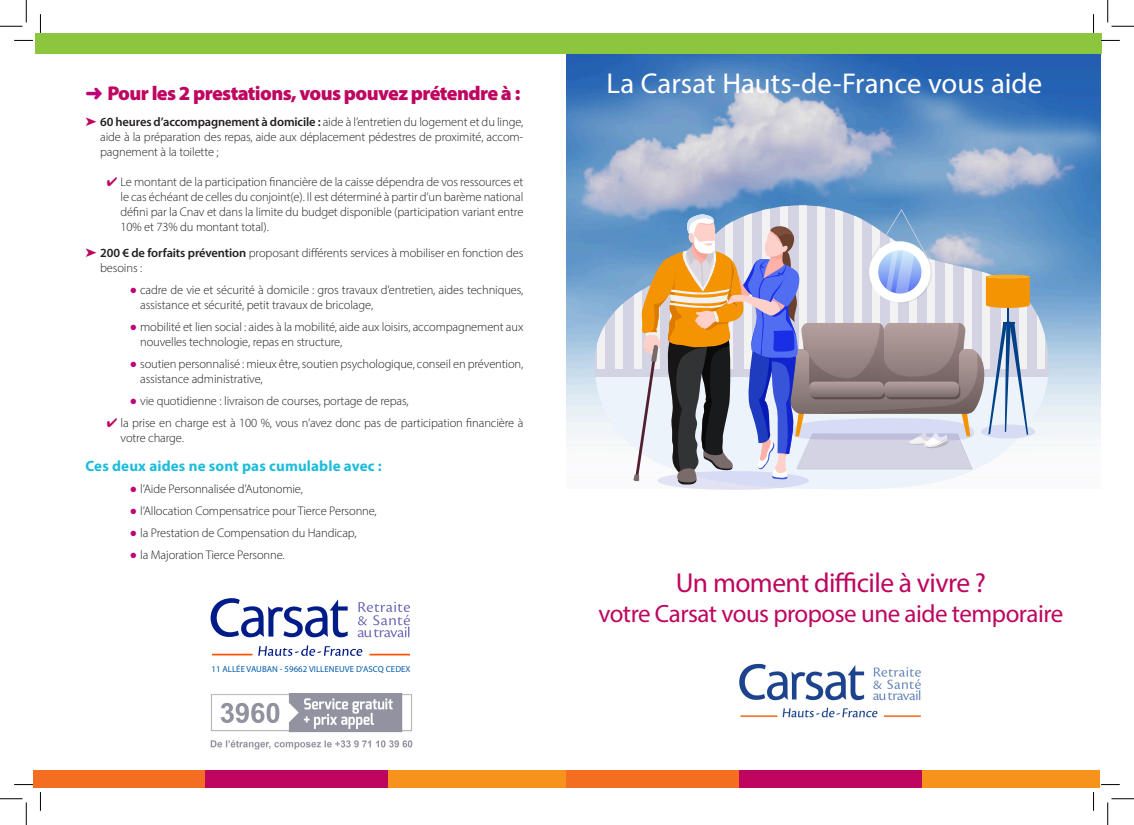
<style>
.page{position:relative;width:1134px;height:825px;background:#fff}
.page>*{position:absolute;margin:0;border:0;box-sizing:border-box;transform-origin:0 0}
.t1{font:28.75px "Myriad Pro";color:#fff}
.t2{font:27.5px "Myriad Pro";letter-spacing:-.02em;color:#be0660}
.t3{font:25px "Myriad Pro";letter-spacing:-.02em;color:#be0660}
.t4{font:900 20px "Myriad Pro";letter-spacing:-.03em;color:#be0660}
.t5{font:700 15px "Myriad Pro";letter-spacing:.01em;color:#1cbcdc}
.t6{font:300 12.5px/15px "Myriad Pro";letter-spacing:-.01em;color:#231f20}
.t7{font:8.75px "Myriad Pro";letter-spacing:.005em;color:#015aaa}
.s1{color:#be0277}
.s2{color:#be0660}
.s3{font-weight:600}
</style>
<div class="page">
<img style="left:566px;top:54px;width:533px;height:382px">
<div style="left:566px;top:770px;width:172px;height:18px;background:#f36e21"></div>
<div style="left:33px;top:770px;width:172px;height:18px;background:#f36e21"></div>
<div style="left:35px;top:33px;width:1066px;height:21px;background:#8bc63e"></div>
<div style="left:921px;top:770px;width:178px;height:18px;background:#f7931d"></div>
<div style="left:387px;top:770px;width:179px;height:18px;background:#f7931d"></div>
<div style="left:738px;top:770px;width:183px;height:18px;background:#be0660"></div>
<div style="left:205px;top:770px;width:182px;height:18px;background:#be0660"></div>
<svg style="left:591px;top:205px;width:466px;height:165px;background:#88acd2"></svg>
<svg style="left:597px;top:205px;width:7px;height:165px"></svg>
<svg style="left:615px;top:205px;width:8px;height:165px"></svg>
<div style="left:633px;top:205px;width:8px;height:183px;background:#a4b3ce"></div>
<svg style="left:652px;top:205px;width:7px;height:4px"></svg>
<svg style="left:670px;top:205px;width:8px;height:4px"></svg>
<svg style="left:688px;top:205px;width:8px;height:4px"></svg>
<svg style="left:707px;top:205px;width:7px;height:4px"></svg>
<div style="left:725px;top:205px;width:8px;height:183px;background:#4d8bc5"></div>
<div style="left:743px;top:205px;width:8px;height:183px;background:#4d8bc5"></div>
<div style="left:762px;top:205px;width:7px;height:183px;background:#4886c0"></div>
<svg style="left:780px;top:205px;width:8px;height:4px"></svg>
<div style="left:798px;top:205px;width:8px;height:183px;background:#f2f2f2"></div>
<svg style="left:817px;top:205px;width:7px;height:4px"></svg>
<div style="left:835px;top:205px;width:8px;height:183px;background:#4d8bc5"></div>
<div style="left:853px;top:205px;width:8px;height:183px;background:#4d8bc5"></div>
<div style="left:872px;top:205px;width:7px;height:183px;background:#4d8bc5"></div>
<div style="left:890px;top:205px;width:8px;height:183px;background:#4d89c0"></div>
<div style="left:908px;top:205px;width:8px;height:183px;background:#528bc5"></div>
<div style="left:927px;top:205px;width:7px;height:183px;background:#5d95c5"></div>
<div style="left:945px;top:205px;width:8px;height:183px;background:#6295c5"></div>
<div style="left:963px;top:205px;width:8px;height:183px;background:#6299ca"></div>
<div style="left:982px;top:205px;width:7px;height:183px;background:#679aca"></div>
<div style="left:1000px;top:205px;width:8px;height:183px;background:#6295c5"></div>
<div style="left:1018px;top:205px;width:8px;height:183px;background:#5d95c5"></div>
<svg style="left:1037px;top:205px;width:7px;height:165px"></svg>
<div style="left:591px;top:377px;width:466px;height:113px;background:#ecf3fb"></div>
<div style="left:591px;top:370px;width:466px;height:7px;background:#d3d3e3"></div>
<div style="left:980px;top:424px;width:54px;height:15px;background:#d9ddf2;border-radius:50%"></div>
<svg style="left:657px;top:471px;width:151px;height:19px"></svg>
<svg style="left:633px;top:209px;width:397px;height:276px"></svg>
<img style="left:739px;top:663px;width:182px;height:55px">
<svg style="left:357px;top:602px;width:53px;height:35px"></svg>
<hr style="left:212px;top:654px;width:40px;height:1px;background:#ff5000">
<hr style="left:369px;top:654px;width:41px;height:1px;background:#ff5000">
<svg style="left:210px;top:598px;width:137px;height:39px"></svg>
<svg style="left:258px;top:645px;width:104px;height:11px"></svg>
<img style="left:211px;top:693px;width:202px;height:57px">
<svg style="left:14px;top:40px;width:19px;height:1px"></svg>
<svg style="left:1101px;top:40px;width:18px;height:1px"></svg>
<svg style="left:14px;top:784px;width:19px;height:1px"></svg>
<svg style="left:1101px;top:784px;width:18px;height:1px"></svg>
<svg style="left:40px;top:14px;width:1px;height:19px"></svg>
<svg style="left:40px;top:792px;width:1px;height:19px"></svg>
<svg style="left:1093px;top:14px;width:1px;height:19px"></svg>
<svg style="left:1093px;top:792px;width:1px;height:19px"></svg>
<svg style="left:0;top:0;width:27px;height:27px"></svg>
<svg style="left:0;top:798px;width:27px;height:27px"></svg>
<svg style="left:1107px;top:0;width:26px;height:27px"></svg>
<svg style="left:1107px;top:798px;width:26px;height:27px"></svg>
<p class="t4" style="left:85px;top:80px;width:436px"><span class="s1">➜</span> Pour les 2 prestations, vous pouvez prétendre à :</p>
<p class="t6" style="left:100px;top:114px;width:424px;text-align:justify;text-indent:-15px"><span class="s2">➤</span> <span class="s3">60 heures d’accompagnement à domicile :</span> aide à l’entretien du logement et du linge, aide à la préparation des repas, aide aux déplacement pédestres de proximité, accom&shy;pagnement à la toilette ;</p>
<p class="t6" style="left:120px;top:174px;width:404px;text-align:justify;text-indent:-14px"><span class="s2">✔</span> Le montant de la participation financière de la caisse dépendra de vos ressources et le cas échéant de celles du conjoint(e). Il est déterminé à partir d’un barème national défini par la Cnav et dans la limite du budget disponible (participation variant entre 10% et 73% du montant total).</p>
<p class="t6" style="left:100px;top:245px;width:424px;text-indent:-15px"><span class="s2">➤</span> <span class="s3">200 € de forfaits prévention</span> proposant différents services à mobiliser en fonction des besoins :</p>
<p class="t6" style="left:140px;top:282px;width:384px;text-indent:-10px"><span class="s1">●</span> cadre de vie et sécurité à domicile : gros travaux d’entretien, aides techniques, assistance et sécurité, petit travaux de bricolage,</p>
<p class="t6" style="left:140px;top:319px;width:384px;text-indent:-10px"><span class="s1">●</span> mobilité et lien social : aides à la mobilité, aide aux loisirs, accompagnement aux nouvelles technologie, repas en structure,</p>
<p class="t6" style="left:140px;top:356px;width:384px;text-indent:-10px"><span class="s1">●</span> soutien personnalisé : mieux être, soutien psychologique, conseil en prévention, assistance administrative,</p>
<p class="t6" style="left:130px;top:393px;width:279px"><span class="s1">●</span> vie quotidienne : livraison de courses, portage de repas,</p>
<p class="t6" style="left:120px;top:415px;width:404px;text-indent:-14px"><span class="s2">✔</span> la prise en charge est à 100 %, vous n’avez donc pas de participation financière à votre charge.</p>
<p class="t5" style="left:85px;top:456px;width:298px">Ces deux aides ne sont pas cumulable avec :</p>
<p class="t6" style="left:130px;top:481px;width:174px"><span class="s1">●</span> l’Aide Personnalisée d’Autonomie,</p>
<p class="t6" style="left:130px;top:503px;width:248px"><span class="s1">●</span> l’Allocation Compensatrice pour Tierce Personne,</p>
<p class="t6" style="left:130px;top:525px;width:228px"><span class="s1">●</span> la Prestation de Compensation du Handicap,</p>
<p class="t6" style="left:130px;top:547px;width:156px"><span class="s1">●</span> la Majoration Tierce Personne.</p>
<p class="t7" style="left:211px;top:663px;width:201px">11 ALLÉE VAUBAN - 59662 VILLENEUVE D'ASCQ CEDEX</p>
<p class="t1" style="left:606px;top:65px;width:437px">La Carsat Hauts-de-France vous aide</p>
<p class="t2" style="left:675px;top:565px;width:312px">Un moment difficile à vivre ?</p>
<p class="t3" style="left:598px;top:598px;width:466px">votre Carsat vous propose une aide temporaire</p>
</div>
